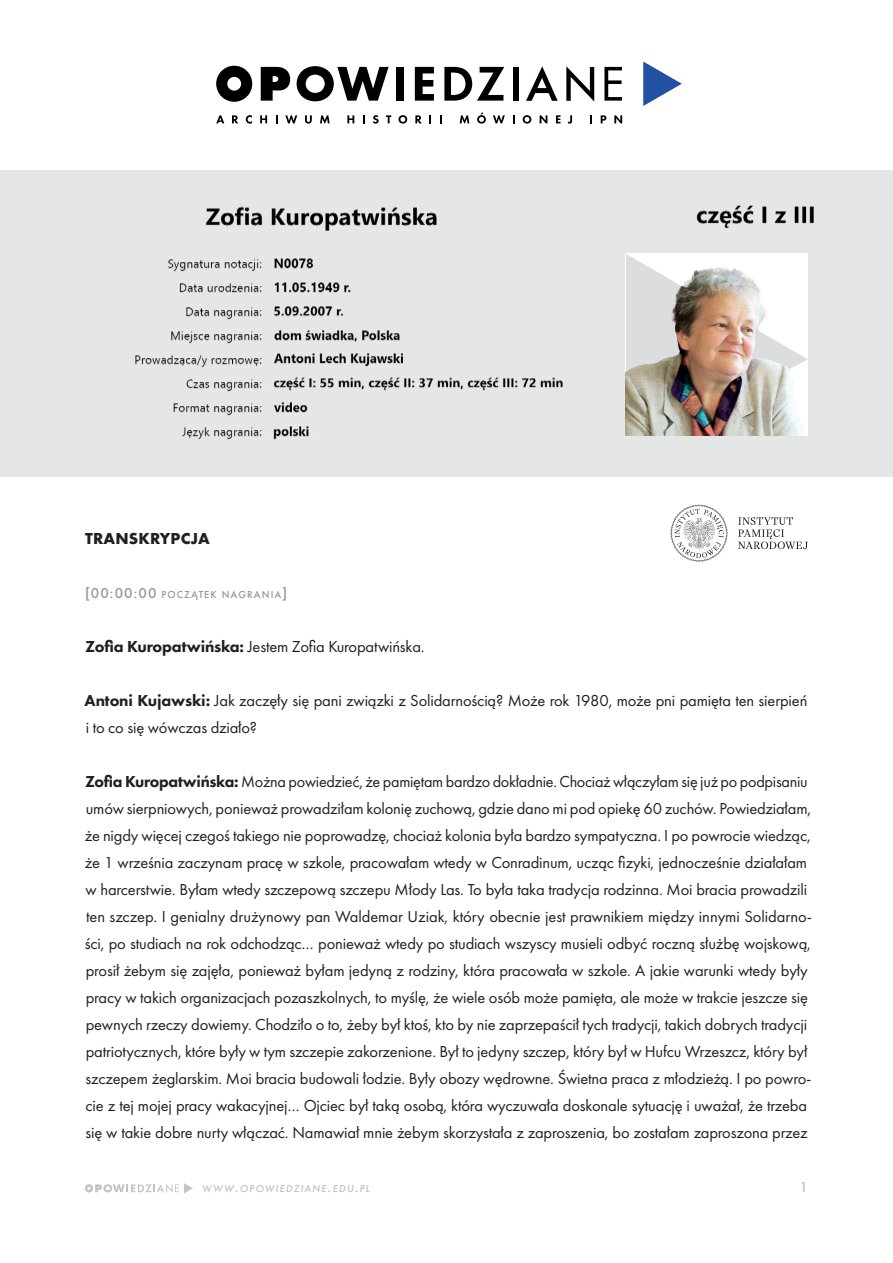
<style>
.page{position:relative;width:893px;height:1263px;background:#fff}
.page>*{position:absolute;margin:0;border:0;box-sizing:border-box;transform-origin:0 0}
.t1{font:16.5px/27px "Futura PT";letter-spacing:-.01em;color:#231f20}
.t2{font:700 16.5px "Futura PT";letter-spacing:.01em;color:#231f20}
.t3{font:500 15px "Futura PT";color:#c1c2c4}
.t4{font:500 10.5px "Futura PT";letter-spacing:.105em;color:#939598}
.t5{font:italic 500 10.5px "Futura PT";letter-spacing:.105em;color:#c1c2c4}
.s1{font-size:15px}
.s2{font-weight:800}
</style>
<div class="page">
<svg style="left:85px;top:1183px;width:108px;height:10px"></svg>
<div style="left:0;top:171px;width:893px;height:306px;background:#e5e6e6"></div>
<svg style="left:261px;top:67px;width:29px;height:34px"></svg>
<svg style="left:297px;top:66px;width:92px;height:35px"></svg>
<div style="left:396px;top:67px;width:8px;height:34px;background:#000001"></div>
<svg style="left:415px;top:67px;width:19px;height:34px"></svg>
<svg style="left:444px;top:67px;width:60px;height:34px"></svg>
<div style="left:513px;top:67px;width:5px;height:34px;background:#000001"></div>
<svg style="left:526px;top:66px;width:32px;height:35px"></svg>
<svg style="left:566px;top:66px;width:28px;height:36px"></svg>
<svg style="left:604px;top:67px;width:18px;height:34px"></svg>
<svg style="left:643px;top:61px;width:39px;height:45px"></svg>
<svg style="left:216px;top:66px;width:36px;height:36px"></svg>
<svg style="left:216px;top:115px;width:8px;height:8px"></svg>
<svg style="left:232px;top:115px;width:6px;height:8px"></svg>
<svg style="left:246px;top:115px;width:6px;height:9px"></svg>
<svg style="left:260px;top:115px;width:7px;height:8px"></svg>
<svg style="left:276px;top:115px;width:2px;height:8px"></svg>
<svg style="left:285px;top:115px;width:12px;height:8px"></svg>
<svg style="left:305px;top:115px;width:7px;height:9px"></svg>
<svg style="left:320px;top:115px;width:10px;height:8px"></svg>
<svg style="left:347px;top:115px;width:7px;height:8px"></svg>
<svg style="left:363px;top:115px;width:2px;height:8px"></svg>
<svg style="left:373px;top:115px;width:6px;height:9px"></svg>
<svg style="left:386px;top:115px;width:5px;height:8px"></svg>
<svg style="left:398px;top:115px;width:9px;height:9px"></svg>
<svg style="left:415px;top:115px;width:7px;height:8px"></svg>
<svg style="left:440px;top:115px;width:2px;height:8px"></svg>
<svg style="left:460px;top:115px;width:9px;height:8px"></svg>
<svg style="left:477px;top:112px;width:9px;height:12px"></svg>
<svg style="left:493px;top:115px;width:12px;height:8px"></svg>
<svg style="left:523px;top:115px;width:8px;height:9px"></svg>
<svg style="left:540px;top:115px;width:7px;height:8px"></svg>
<svg style="left:556px;top:115px;width:4px;height:8px"></svg>
<svg style="left:568px;top:115px;width:4px;height:9px"></svg>
<svg style="left:590px;top:115px;width:2px;height:8px"></svg>
<svg style="left:601px;top:115px;width:5px;height:8px"></svg>
<svg style="left:614px;top:115px;width:8px;height:8px"></svg>
<svg style="left:670px;top:505px;width:58px;height:57px"></svg>
<svg style="left:738px;top:517px;width:70px;height:32px"></svg>
<img style="left:626px;top:254px;width:182px;height:182px">
<p class="t2" style="left:85px;top:528px;width:126px">TRANSKRYPCJA</p>
<p class="t4" style="left:85px;top:588px;width:204px"><span class="s1">[00:00:00</span> POCZĄTEK NAGRANIA<span class="s1">]</span></p>
<p class="t1" style="left:85px;top:633px;width:341px"><span class="s2">Zofia Kuropatwińska:</span> Jestem Zofia Kuropatwińska.</p>
<p class="t1" style="left:85px;top:687px;width:724px"><span class="s2">Antoni Kujawski:</span> Jak zaczęły się pani związki z Solidarnością? Może rok 1980, może pni pamięta ten sierpień i to co się wówczas działo?</p>
<p class="t1" style="left:85px;top:768px;width:729px"><span class="s2">Zofia Kuropatwińska:</span> Można powiedzieć, że pamiętam bardzo dokładnie. Chociaż włączyłam się już po podpisaniu umów sierpniowych, ponieważ prowadziłam kolonię zuchową, gdzie dano mi pod opiekę 60 zuchów. Powiedziałam, że nigdy więcej czegoś takiego nie poprowadzę, chociaż kolonia była bardzo sympatyczna. I po powrocie wiedząc, że 1 września zaczynam pracę w szkole, pracowałam wtedy w Conradinum, ucząc fizyki, jednocześnie działałam w harcerstwie. Byłam wtedy szczepową szczepu Młody Las. To była taka tradycja rodzinna. Moi bracia prowadzili ten szczep. I genialny drużynowy pan Waldemar Uziak, który obecnie jest prawnikiem między innymi Solidarno&shy;ści, po studiach na rok odchodząc… ponieważ wtedy po studiach wszyscy musieli odbyć roczną służbę wojskową, prosił żebym się zajęła, ponieważ byłam jedyną z rodziny, która pracowała w szkole. A jakie warunki wtedy były pracy w takich organizacjach pozaszkolnych, to myślę, że wiele osób może pamięta, ale może w trakcie jeszcze się pewnych rzeczy dowiemy. Chodziło o to, żeby był ktoś, kto by nie zaprzepaścił tych tradycji, takich dobrych tradycji patriotycznych, które były w tym szczepie zakorzenione. Był to jedyny szczep, który był w Hufcu Wrzeszcz, który był szczepem żeglarskim. Moi bracia budowali łodzie. Były obozy wędrowne. Świetna praca z młodzieżą. I po powro&shy;cie z tej mojej pracy wakacyjnej… Ojciec był taką osobą, która wyczuwała doskonale sytuację i uważał, że trzeba się w takie dobre nurty włączać. Namawiał mnie żebym skorzystała z zaproszenia, bo zostałam zaproszona przez</p>
<p class="t5" style="left:202px;top:1182px;width:169px">WWW<span class="s1">.</span>OPOWIEDZIANE<span class="s1">.</span>EDU<span class="s1">.</span>PL</p>
<p class="t3" style="left:799px;top:1178px;width:10px">1</p>
</div>
